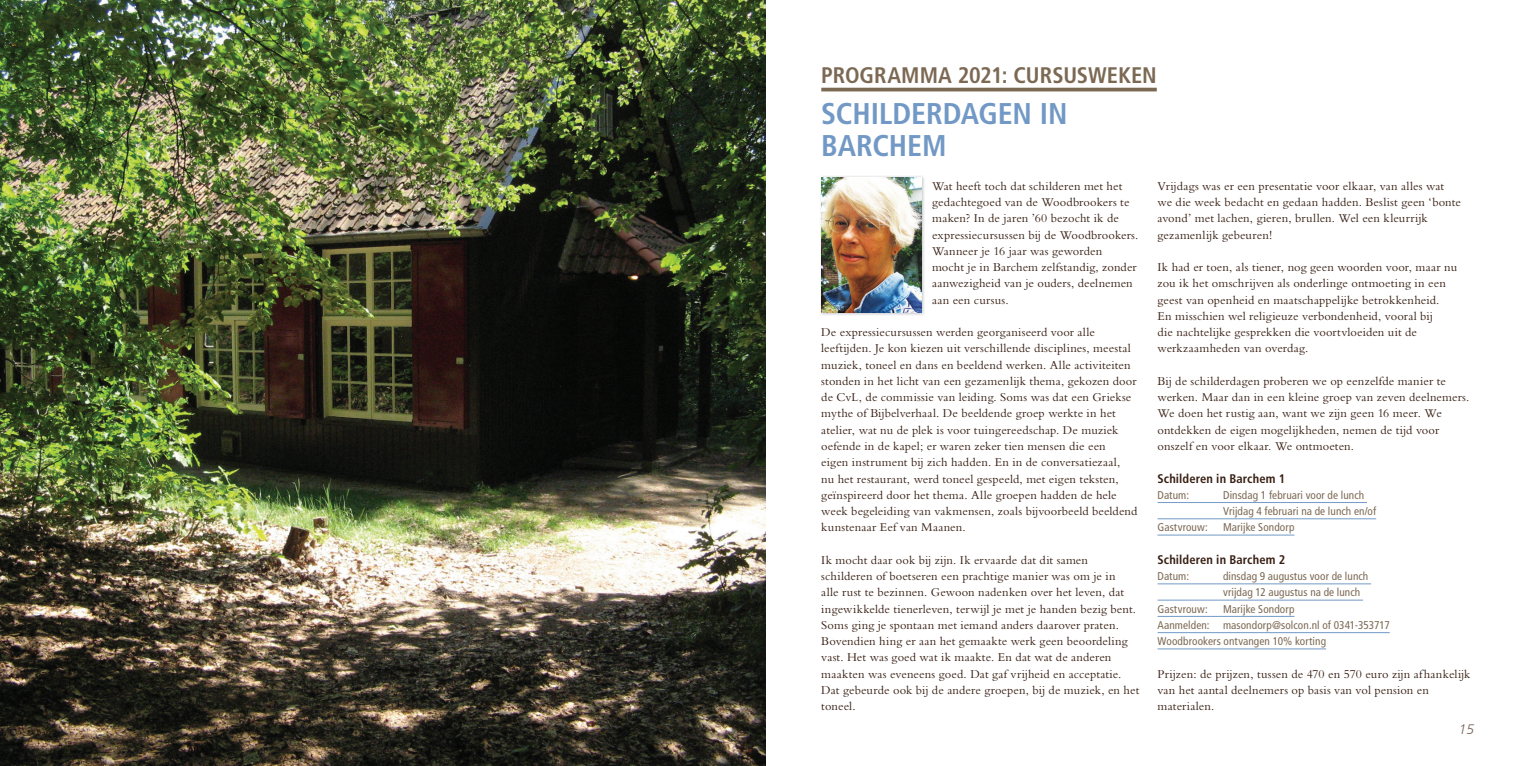
<style>
.page{position:relative;width:1531px;height:766px;background:#fff}
.page>*{position:absolute;margin:0;border:0;box-sizing:border-box;transform-origin:0 0}
.t1{font:700 condensed 30px/32.5px "Frutiger LT Std";letter-spacing:-.005em;color:#7299c6}
.t2{font:700 condensed 22.5px "Frutiger LT Std";letter-spacing:-.005em;color:#7c6954}
.t3{font:italic 300 13.75px "Frutiger LT Std";color:#766053}
.t4{font:12.5px/16.2px "Bembo Std";letter-spacing:.01em;color:#371e12}
.t5{font:700 condensed 12.5px "Frutiger LT Std";letter-spacing:.01em;color:#371e12}
.t6{font:condensed 11.25px/16.2px "Frutiger LT Std";letter-spacing:.01em;color:#7c6954}
</style>
<div class="page">
<hr style="left:821px;top:88px;width:336px;height:3px;background:#7c6954">
<img style="left:821px;top:176px;width:103px;height:139px">
<img style="left:821px;top:177px;width:100px;height:135px">
<hr style="left:1157px;top:502px;width:210px;height:1px;background:#7299c6">
<hr style="left:1157px;top:518px;width:219px;height:1px;background:#7299c6">
<hr style="left:1157px;top:534px;width:137px;height:1px;background:#7299c6">
<hr style="left:1157px;top:583px;width:214px;height:1px;background:#7299c6">
<hr style="left:1157px;top:599px;width:206px;height:1px;background:#7299c6">
<hr style="left:1157px;top:616px;width:137px;height:1px;background:#7299c6">
<hr style="left:1157px;top:632px;width:232px;height:1px;background:#7299c6">
<hr style="left:1157px;top:648px;width:169px;height:1px;background:#7299c6">
<img style="left:0;top:0;width:766px;height:765px">
<h2 class="t2" style="left:821px;top:62px;width:337px">PROGRAMMA 2021: CURSUSWEKEN</h2>
<h1 class="t1" style="left:821px;top:97px;width:248px">SCHILDERDAGEN IN<br>BARCHEM</h1>
<p class="t4" style="left:932px;top:177px;width:208px">Wat heeft toch dat schilderen met het gedachtegoed van de Woodbrookers te maken? In de jaren ’60 bezocht ik de expressiecursussen bij de Woodbrookers.<br>Wanneer je 16 jaar was geworden<br>mocht je in Barchem zelfstandig, zonder aanwezigheid van je ouders, deelnemen aan een cursus.</p>
<p class="t4" style="left:821px;top:324px;width:317px">De expressiecursussen werden georganiseerd voor alle leeftijden. Je kon kiezen uit verschillende disciplines, meestal muziek, toneel en dans en beeldend werken. Alle activiteiten stonden in het licht van een gezamenlijk thema, gekozen door de CvL, de commissie van leiding. Soms was dat een Griekse mythe of Bijbelverhaal. De beeldende groep werkte in het atelier, wat nu de plek is voor tuingereedschap. De muziek oefende in de kapel; er waren zeker tien mensen die een<br>eigen instrument bij zich hadden. En in de conversatiezaal,<br>nu het restaurant, werd toneel gespeeld, met eigen teksten, geïnspireerd door het thema. Alle groepen hadden de hele week begeleiding van vakmensen, zoals bijvoorbeeld beeldend kunstenaar Eef van Maanen.</p>
<p class="t4" style="left:821px;top:551px;width:319px">Ik mocht daar ook bij zijn. Ik ervaarde dat dit samen schilderen of boetseren een prachtige manier was om je in<br>alle rust te bezinnen. Gewoon nadenken over het leven, dat ingewikkelde tienerleven, terwijl je met je handen bezig bent.<br>Soms ging je spontaan met iemand anders daarover praten.<br>Bovendien hing er aan het gemaakte werk geen beoordeling vast. Het was goed wat ik maakte. En dat wat de anderen maakten was eveneens goed. Dat gaf vrijheid en acceptatie.<br>Dat gebeurde ook bij de andere groepen, bij de muziek, en het toneel.</p>
<p class="t4" style="left:1157px;top:177px;width:305px">Vrijdags was er een presentatie voor elkaar, van alles wat we die week bedacht en gedaan hadden. Beslist geen ‘bonte avond’ met lachen, gieren, brullen. Wel een kleurrijk gezamenlijk gebeuren!</p>
<p class="t4" style="left:1157px;top:259px;width:301px">Ik had er toen, als tiener, nog geen woorden voor, maar nu zou ik het omschrijven als onderlinge ontmoeting in een geest van openheid en maatschappelijke betrokkenheid.<br>En misschien wel religieuze verbondenheid, vooral bij<br>die nachtelijke gesprekken die voortvloeiden uit de werkzaamheden van overdag.</p>
<p class="t4" style="left:1157px;top:372px;width:313px">Bij de schilderdagen proberen we op eenzelfde manier te werken. Maar dan in een kleine groep van zeven deelnemers.<br>We doen het rustig aan, want we zijn geen 16 meer. We ontdekken de eigen mogelijkheden, nemen de tijd voor onszelf en voor elkaar. We ontmoeten.</p>
<p class="t5" style="left:1157px;top:470px;width:129px">Schilderen in Barchem 1</p>
<p class="t6" style="left:1157px;top:486px;width:33px">Datum:</p>
<p class="t6" style="left:1223px;top:486px;width:155px">Dinsdag 1 februari voor de lunch<br>Vrijdag 4 februari na de lunch en/of</p>
<p class="t6" style="left:1157px;top:519px;width:52px">Gastvrouw:</p>
<p class="t6" style="left:1223px;top:519px;width:73px">Marijke Sondorp</p>
<p class="t5" style="left:1157px;top:552px;width:129px">Schilderen in Barchem 2</p>
<p class="t6" style="left:1157px;top:568px;width:33px">Datum:</p>
<p class="t6" style="left:1223px;top:568px;width:147px">dinsdag 9 augustus voor de lunch vrijdag 12 augustus na de lunch</p>
<p class="t6" style="left:1157px;top:600px;width:52px">Gastvrouw:</p>
<p class="t6" style="left:1157px;top:600px;width:234px;text-indent:66px">Marijke Sondorp<br>Aanmelden: masondorp@solcon.nl of 0341-353717<br>Woodbrookers ontvangen 10% korting</p>
<p class="t4" style="left:1157px;top:665px;width:314px">Prijzen: de prijzen, tussen de 470 en 570 euro zijn afhankelijk van het aantal deelnemers op basis van vol pension en materialen.</p>
<p class="t3" style="left:1459px;top:721px;width:17px">15</p>
</div>
